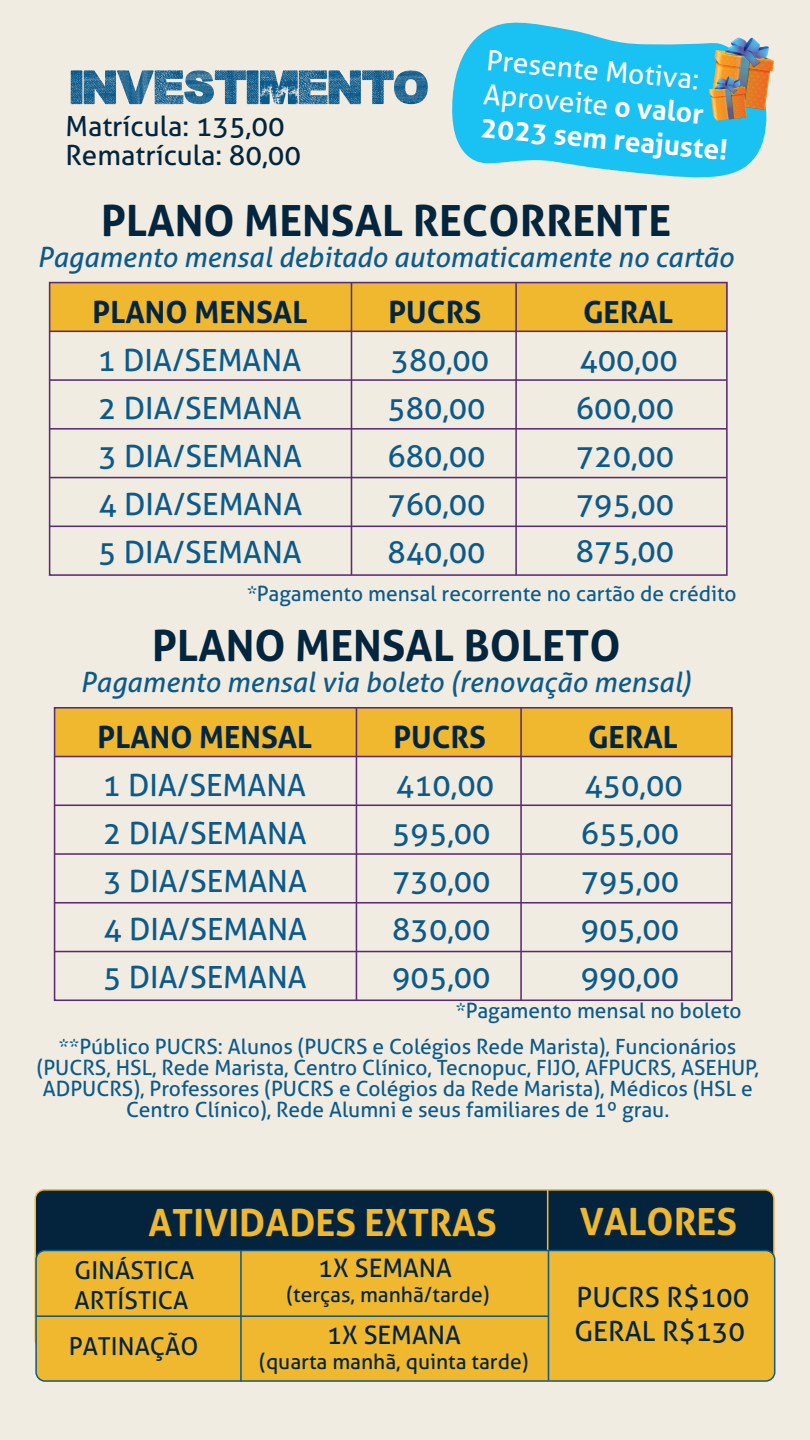
<style>
.page{position:relative;width:810px;height:1440px;background:#f1ece1}
.page>*{position:absolute;margin:0;border:0;box-sizing:border-box;transform-origin:0 0}
.t1{font:67.5px "Dabre Grunge";color:#0c5a8c}
.t2{font:700 43.05px "Aller";color:#03253d}
.t3{font:700 37.5px "Aller";color:#efb82f}
.t4{font:30.6px/48px "Aller";color:#0c5a8c;text-align:justify}
.t5{font:700 30.6px "Aller";color:#03253d}
.t6{font:28.2px/33.9px "Aller";color:#fff}
.t7{font:italic 27.75px "Aller";color:#0c5a8c}
.t8{font:27.75px/28.5px "Aller";color:#03253d}
.t9{font:27.75px/33.3px "Aller";color:#03243c}
.t10{font:25.5px "Aller";color:#03243c}
.t11{font:24.75px/29.7px "Aller";color:#03243c}
.t12{font:21px/21px "Aller";color:#0c5a8c;text-align:center}
.t13{font:21px "Aller";color:#03243c}
.s1{font-weight:700}
</style>
<div class="page">
<svg style="left:452px;top:22px;width:315px;height:156px;fill:#1ac1f3"></svg>
<img style="left:709px;top:38px;width:65px;height:83px">
<div style="left:55px;top:708px;width:677px;height:49px;background:#efb82f"></div>
<div style="left:54px;top:707px;width:679px;height:294px;border:2px solid #5a2c75"></div>
<hr style="left:55px;top:951px;width:677px;height:1px;background:#5a2c75">
<hr style="left:55px;top:902px;width:677px;height:2px;background:#5a2c75">
<hr style="left:55px;top:853px;width:677px;height:2px;background:#5a2c75">
<hr style="left:55px;top:804px;width:677px;height:2px;background:#5a2c75">
<hr style="left:55px;top:756px;width:677px;height:1px;background:#5a2c75">
<hr style="left:520px;top:708px;width:2px;height:292px;background:#5a2c75">
<hr style="left:356px;top:708px;width:1px;height:292px;background:#5a2c75">
<div style="left:50px;top:283px;width:677px;height:48px;background:#efb82f"></div>
<div style="left:49px;top:282px;width:679px;height:294px;border:2px solid #5a2c75"></div>
<hr style="left:50px;top:526px;width:677px;height:1px;background:#5a2c75">
<hr style="left:50px;top:477px;width:677px;height:1px;background:#5a2c75">
<hr style="left:50px;top:428px;width:677px;height:2px;background:#5a2c75">
<hr style="left:50px;top:379px;width:677px;height:2px;background:#5a2c75">
<hr style="left:50px;top:331px;width:677px;height:1px;background:#5a2c75">
<hr style="left:515px;top:283px;width:2px;height:292px;background:#5a2c75">
<hr style="left:351px;top:283px;width:1px;height:292px;background:#5a2c75">
<div style="left:35px;top:1190px;width:739px;height:159px;background:#03243c;border-radius:9px"></div>
<div style="left:35px;top:1189px;width:740px;height:161px;border:2px solid #efb82f;border-radius:9px"></div>
<div style="left:36px;top:1251px;width:739px;height:130px;background:#efb82f;border-radius:9px"></div>
<div style="left:35px;top:1250px;width:740px;height:132px;border:2px solid #0d5b8b;border-radius:9px"></div>
<hr style="left:36px;top:1315px;width:513px;height:2px;background:#0d5b8b">
<hr style="left:240px;top:1251px;width:2px;height:131px;background:#0d5b8b">
<hr style="left:548px;top:1250px;width:1px;height:130px;background:#0d5b8b">
<hr style="left:547px;top:1190px;width:1px;height:60px;background:#efb82f">
<h1 class="t1" style="left:71px;top:58px;width:359px">INVESTIMENTO</h1>
<h3 class="t8" style="left:65px;top:112px;width:237px">Matrícula: 135,00<br>Rematrícula: 80,00</h3>
<h3 class="t6" style="left:488px;top:43px;width:250px;rotate:5deg">Presente Motiva:<br>Aproveite <span class="s1">o valor<br>2023 sem reajuste!</span></h3>
<h2 class="t2" style="left:101px;top:194px;width:572px">PLANO MENSAL RECORRENTE</h2>
<h3 class="t7" style="left:37px;top:240px;width:698px">Pagamento mensal debitado automaticamente no cartão</h3>
<h3 class="t5" style="left:93px;top:293px;width:216px">PLANO MENSAL</h3>
<h3 class="t4" style="left:98px;top:336px;width:206px">1 DIA/SEMANA 2 DIA/SEMANA 3 DIA/SEMANA 4 DIA/SEMANA 5 DIA/SEMANA</h3>
<h3 class="t5" style="left:388px;top:293px;width:94px">PUCRS</h3>
<h3 class="t4" style="left:387px;top:336px;width:103px">380,00<br>580,00<br>680,00<br>760,00<br>840,00</h3>
<h3 class="t5" style="left:583px;top:293px;width:91px">GERAL</h3>
<h3 class="t4" style="left:576px;top:336px;width:103px">400,00<br>600,00<br>720,00<br>795,00<br>875,00</h3>
<p class="t12" style="left:247px;top:583px;width:491px">*Pagamento mensal recorrente no cartão de crédito</p>
<h2 class="t2" style="left:152px;top:619px;width:470px">PLANO MENSAL BOLETO</h2>
<h3 class="t7" style="left:80px;top:665px;width:613px">Pagamento mensal via boleto (renovação mensal)</h3>
<h3 class="t5" style="left:98px;top:718px;width:216px">PLANO MENSAL</h3>
<h3 class="t4" style="left:103px;top:761px;width:206px">1 DIA/SEMANA 2 DIA/SEMANA 3 DIA/SEMANA 4 DIA/SEMANA 5 DIA/SEMANA</h3>
<h3 class="t5" style="left:393px;top:718px;width:94px">PUCRS</h3>
<h3 class="t4" style="left:392px;top:761px;width:103px">410,00<br>595,00<br>730,00<br>830,00<br>905,00</h3>
<h3 class="t5" style="left:588px;top:718px;width:91px">GERAL</h3>
<h3 class="t4" style="left:581px;top:761px;width:103px">450,00<br>655,00<br>795,00<br>905,00<br>990,00</h3>
<p class="t12" style="left:456px;top:1000px;width:287px">*Pagamento mensal no boleto</p>
<p class="t12" style="left:37px;top:1036px;width:724px">**Público PUCRS: Alunos (PUCRS e Colégios Rede Marista), Funcionários (PUCRS, HSL, Rede Marista, Centro Clínico, Tecnopuc, FIJO, AFPUCRS, ASEHUP, ADPUCRS), Professores (PUCRS e Colégios da Rede Marista), Médicos (HSL e Centro Clínico), Rede Alumni e seus familiares de 1º grau.</p>
<h3 class="t3" style="left:148px;top:1200px;width:350px">ATIVIDADES EXTRAS</h3>
<h3 class="t3" style="left:580px;top:1198px;width:159px">VALORES</h3>
<p class="t11" style="left:75px;top:1255px;width:121px">GINÁSTICA<br>ARTÍSTICA</p>
<p class="t11" style="left:69px;top:1331px;width:131px">PATINAÇÃO</p>
<p class="t10" style="left:318px;top:1252px;width:136px">1X SEMANA</p>
<p class="t13" style="left:286px;top:1281px;width:205px">(terças, manhã/tarde)</p>
<p class="t10" style="left:327px;top:1320px;width:136px">1X SEMANA</p>
<p class="t13" style="left:259px;top:1349px;width:271px">(quarta manhã, quinta tarde)</p>
<h3 class="t9" style="left:574px;top:1281px;width:177px">PUCRS R$100<br>GERAL R$130</h3>
</div>
